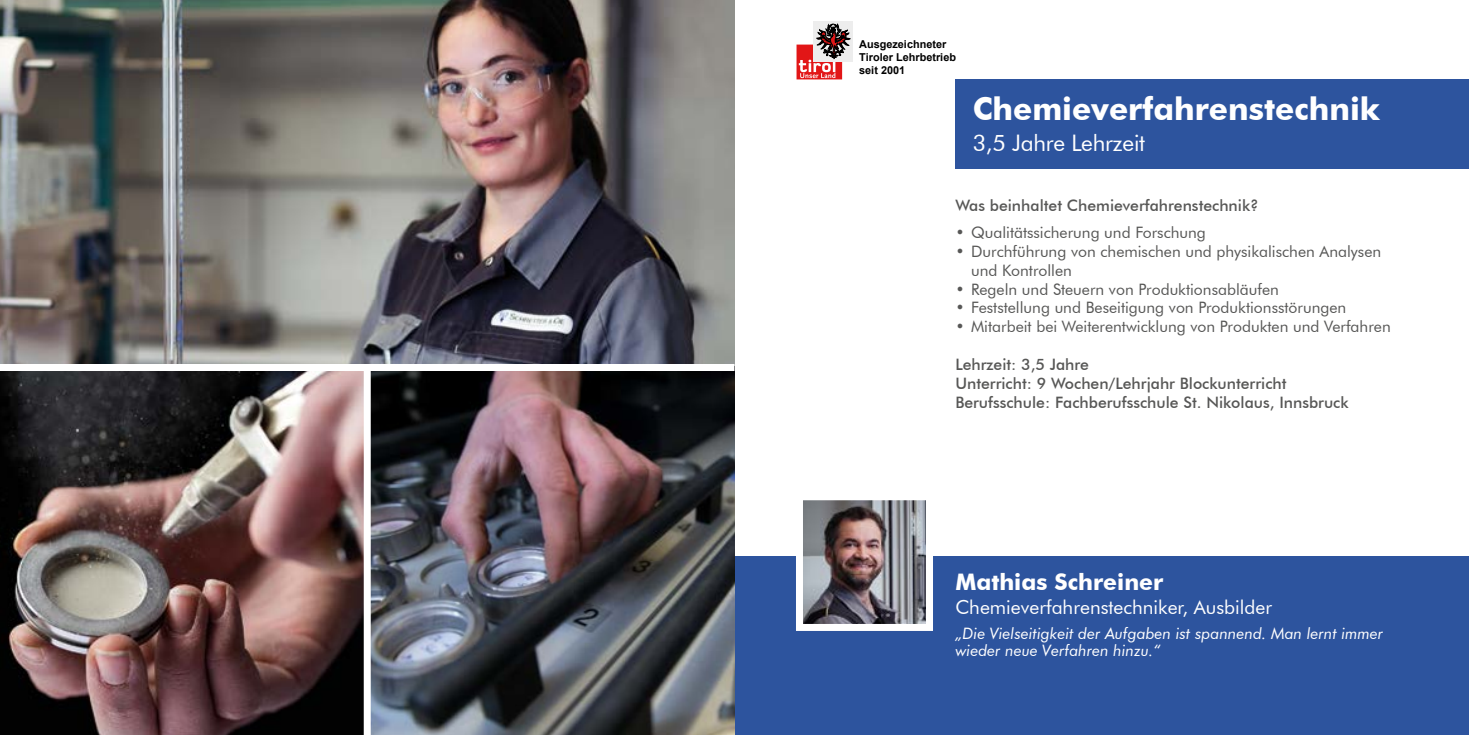
<style>
.page{position:relative;width:1469px;height:735px;background:#fff}
.page>*{position:absolute;margin:0;border:0;box-sizing:border-box;transform-origin:0 0}
.t1{font:700 31.5px "Futura BT";color:#fff}
.t2{font:22.75px "Futura BT";letter-spacing:-.01em;color:#fff}
.t3{font:700 22.75px "Futura BT";color:#fff}
.t4{font:19.25px "Futura BT";color:#fff}
.t5{font:15.75px/18.9px "Futura BT";color:#575756}
.t6{font:500 15.75px/18.9px "Futura BT";color:#575756}
.t7{font:italic 15.75px/17.5px "Futura BT";color:#fff}
.t8{font:700 10.85px/13.3px "Arial";color:#000}
</style>
<div class="page">
<div style="left:734px;top:556px;width:734px;height:178px;background:#2d549e"></div>
<div style="left:955px;top:79px;width:513px;height:90px;background:#2d549e"></div>
<div style="left:813px;top:21px;width:40px;height:40px;background:#ededed"></div>
<svg style="left:796px;top:23px;width:54px;height:56px"></svg>
<img style="left:0;top:371px;width:364px;height:363px">
<img style="left:371px;top:371px;width:363px;height:363px">
<img style="left:0;top:0;width:734px;height:364px">
<img style="left:796px;top:500px;width:137px;height:131px">
<p class="t8" style="left:859px;top:38px;width:98px">Ausgezeichneter<br>Tiroler Lehrbetrieb seit 2001</p>
<h1 class="t1" style="left:972px;top:89px;width:409px">Chemieverfahrenstechnik</h1>
<h2 class="t2" style="left:972px;top:129px;width:174px">3,5 Jahre Lehrzeit</h2>
<p class="t6" style="left:955px;top:196px;width:305px">Was beinhaltet Chemieverfahrenstechnik?</p>
<p class="t5" style="left:955px;top:222px;width:252px">• Qualitätssicherung und Forschung</p>
<p class="t5" style="left:971px;top:241px;width:411px;text-indent:-16px">• Durchführung von chemischen und physikalischen Analysen und Kontrollen</p>
<p class="t5" style="left:955px;top:279px;width:325px">• Regeln und Steuern von Produktionsabläufen</p>
<p class="t5" style="left:955px;top:298px;width:392px">• Feststellung und Beseitigung von Produktionsstörungen</p>
<p class="t5" style="left:955px;top:317px;width:437px">• Mitarbeit bei Weiterentwicklung von Produkten und Verfahren</p>
<p class="t6" style="left:955px;top:355px;width:395px">Lehrzeit: 3,5 Jahre<br>Unterricht: 9 Wochen/Lehrjahr Blockunterricht<br>Berufsschule: Fachberufsschule St. Nikolaus, Innsbruck</p>
<h2 class="t3" style="left:955px;top:567px;width:209px">Mathias Schreiner</h2>
<p class="t4" style="left:955px;top:595px;width:318px">Chemieverfahrenstechniker, Ausbilder</p>
<p class="t7" style="left:955px;top:624px;width:429px">„Die Vielseitigkeit der Aufgaben ist spannend. Man lernt immer wieder neue Verfahren hinzu.“</p>
</div>
